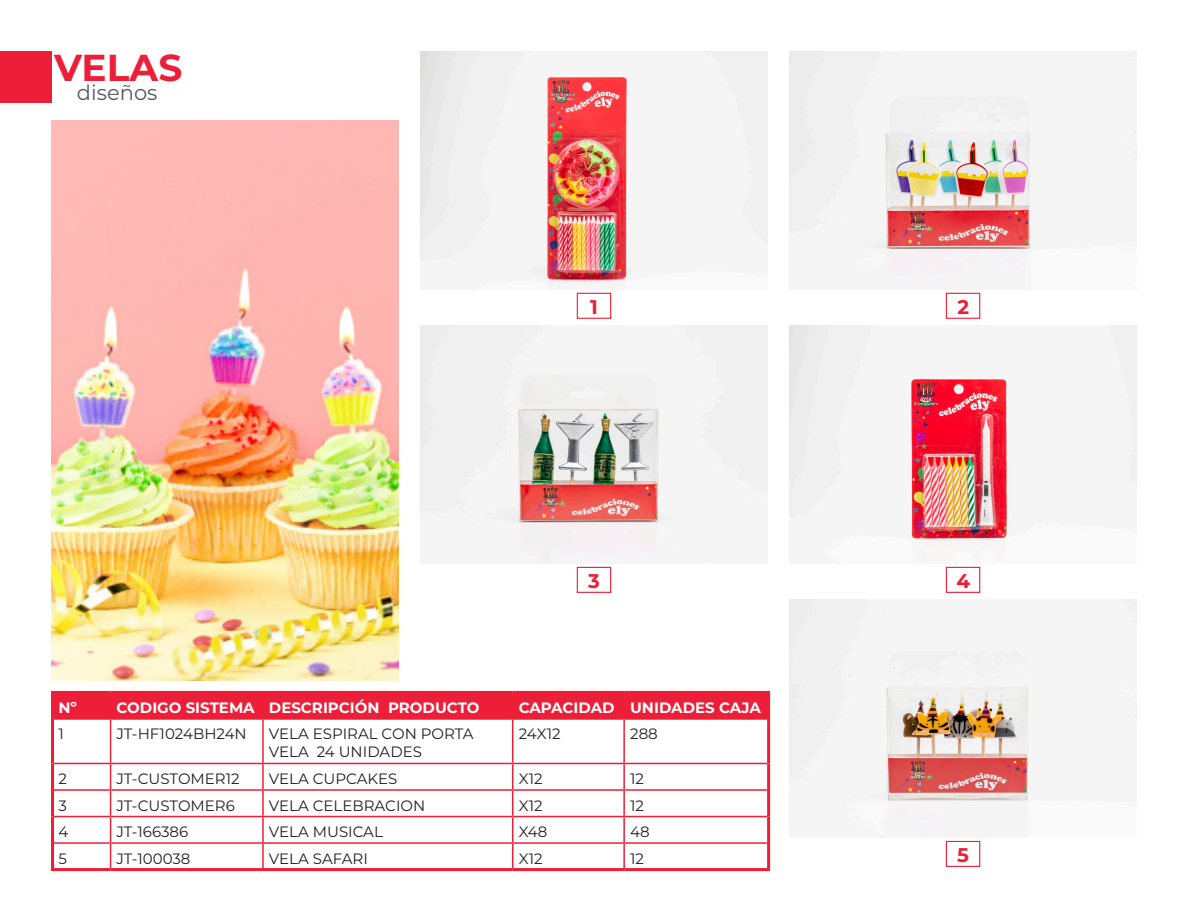
<style>
.page{position:relative;width:1188px;height:918px;background:#fff}
.page>*{position:absolute;margin:0;border:0;box-sizing:border-box;transform-origin:0 0}
.t1{font:700 37.5px "Montserrat";color:#ed1e37}
.t2{font:21px "Montserrat";color:#57585a}
.t3{font:700 19.8px "Montserrat";color:#ed1e37}
.t4{font:15px/18px "Montserrat";color:#231f20}
.t5{font:700 15px "Montserrat";color:#fff}
</style>
<div class="page">
<div style="left:54px;top:694px;width:713px;height:24px;background:#ed1e37"></div>
<hr style="left:623px;top:694px;width:2px;height:24px;background:#ed1e37">
<hr style="left:54px;top:718px;width:57px;height:2px;background:#ed1e37">
<hr style="left:111px;top:718px;width:152px;height:2px;background:#ed1e37">
<hr style="left:110px;top:720px;width:1px;height:43px;background:#ed1e37">
<hr style="left:263px;top:718px;width:250px;height:2px;background:#ed1e37">
<hr style="left:262px;top:720px;width:2px;height:43px;background:#ed1e37">
<hr style="left:513px;top:718px;width:111px;height:2px;background:#ed1e37">
<hr style="left:512px;top:720px;width:1px;height:43px;background:#ed1e37">
<hr style="left:624px;top:718px;width:143px;height:2px;background:#ed1e37">
<hr style="left:623px;top:720px;width:2px;height:43px;background:#ed1e37">
<hr style="left:54px;top:763px;width:57px;height:1px;background:#ed1e37">
<hr style="left:111px;top:763px;width:152px;height:1px;background:#ed1e37">
<hr style="left:263px;top:763px;width:250px;height:1px;background:#ed1e37">
<hr style="left:262px;top:764px;width:2px;height:25px;background:#ed1e37">
<hr style="left:513px;top:763px;width:111px;height:1px;background:#ed1e37">
<hr style="left:624px;top:763px;width:143px;height:1px;background:#ed1e37">
<hr style="left:623px;top:764px;width:2px;height:25px;background:#ed1e37">
<hr style="left:54px;top:789px;width:57px;height:2px;background:#ed1e37">
<hr style="left:111px;top:789px;width:152px;height:2px;background:#ed1e37">
<hr style="left:263px;top:789px;width:250px;height:2px;background:#ed1e37">
<hr style="left:262px;top:791px;width:2px;height:25px;background:#ed1e37">
<hr style="left:513px;top:789px;width:111px;height:2px;background:#ed1e37">
<hr style="left:624px;top:789px;width:143px;height:2px;background:#ed1e37">
<hr style="left:623px;top:791px;width:2px;height:25px;background:#ed1e37">
<hr style="left:54px;top:816px;width:57px;height:1px;background:#ed1e37">
<hr style="left:111px;top:816px;width:152px;height:1px;background:#ed1e37">
<hr style="left:263px;top:816px;width:250px;height:1px;background:#ed1e37">
<hr style="left:262px;top:817px;width:2px;height:25px;background:#ed1e37">
<hr style="left:513px;top:816px;width:111px;height:1px;background:#ed1e37">
<hr style="left:624px;top:816px;width:143px;height:1px;background:#ed1e37">
<hr style="left:623px;top:817px;width:2px;height:25px;background:#ed1e37">
<hr style="left:54px;top:842px;width:57px;height:2px;background:#ed1e37">
<hr style="left:111px;top:842px;width:152px;height:2px;background:#ed1e37">
<svg style="left:110px;top:764px;width:1px;height:104px"></svg>
<hr style="left:263px;top:842px;width:250px;height:2px;background:#ed1e37">
<hr style="left:262px;top:844px;width:2px;height:24px;background:#ed1e37">
<hr style="left:513px;top:842px;width:111px;height:2px;background:#ed1e37">
<svg style="left:512px;top:764px;width:1px;height:104px"></svg>
<hr style="left:624px;top:842px;width:143px;height:2px;background:#ed1e37">
<hr style="left:623px;top:844px;width:2px;height:24px;background:#ed1e37">
<hr style="left:51px;top:691px;width:60px;height:3px;background:#ed1e37">
<hr style="left:51px;top:694px;width:3px;height:25px;background:#ed1e37">
<hr style="left:111px;top:691px;width:152px;height:3px;background:#ed1e37">
<hr style="left:263px;top:691px;width:250px;height:3px;background:#ed1e37">
<hr style="left:513px;top:691px;width:111px;height:3px;background:#ed1e37">
<hr style="left:624px;top:691px;width:146px;height:3px;background:#ed1e37">
<hr style="left:767px;top:694px;width:3px;height:25px;background:#ed1e37">
<hr style="left:51px;top:719px;width:3px;height:44px;background:#ed1e37">
<hr style="left:767px;top:719px;width:3px;height:44px;background:#ed1e37">
<hr style="left:51px;top:763px;width:3px;height:27px;background:#ed1e37">
<hr style="left:767px;top:763px;width:3px;height:27px;background:#ed1e37">
<hr style="left:51px;top:790px;width:3px;height:27px;background:#ed1e37">
<hr style="left:767px;top:790px;width:3px;height:27px;background:#ed1e37">
<hr style="left:51px;top:817px;width:3px;height:26px;background:#ed1e37">
<hr style="left:767px;top:817px;width:3px;height:26px;background:#ed1e37">
<hr style="left:51px;top:843px;width:3px;height:25px;background:#ed1e37">
<hr style="left:767px;top:843px;width:3px;height:25px;background:#ed1e37">
<hr style="left:51px;top:868px;width:60px;height:3px;background:#ed1e37">
<hr style="left:111px;top:868px;width:152px;height:3px;background:#ed1e37">
<hr style="left:263px;top:868px;width:250px;height:3px;background:#ed1e37">
<hr style="left:513px;top:868px;width:111px;height:3px;background:#ed1e37">
<hr style="left:624px;top:868px;width:146px;height:3px;background:#ed1e37">
<img style="left:51px;top:120px;width:348px;height:561px">
<img style="left:420px;top:51px;width:348px;height:238px">
<img style="left:789px;top:51px;width:348px;height:238px">
<div style="left:577px;top:293px;width:34px;height:26px;border:1px solid #ed1e37"></div>
<div style="left:946px;top:293px;width:34px;height:26px;border:1px solid #ed1e37"></div>
<img style="left:420px;top:325px;width:348px;height:238px">
<img style="left:789px;top:325px;width:348px;height:238px">
<div style="left:577px;top:567px;width:34px;height:26px;border:1px solid #ed1e37"></div>
<div style="left:946px;top:567px;width:34px;height:26px;border:1px solid #ed1e37"></div>
<img style="left:789px;top:599px;width:348px;height:238px">
<div style="left:946px;top:841px;width:34px;height:26px;border:1px solid #ed1e37"></div>
<div style="left:0;top:51px;width:51px;height:51px;background:#ed1e37"></div>
<p class="t1" style="left:54px;top:41px;width:130px">VELAS</p>
<p class="t2" style="left:77px;top:78px;width:82px">diseños</p>
<p class="t3" style="left:590px;top:293px;width:9px">1</p>
<p class="t3" style="left:957px;top:293px;width:13px">2</p>
<p class="t3" style="left:588px;top:567px;width:13px">3</p>
<p class="t3" style="left:956px;top:567px;width:15px">4</p>
<p class="t5" style="left:59px;top:697px;width:20px">Nº</p>
<p class="t5" style="left:117px;top:697px;width:140px">CODIGO SISTEMA</p>
<p class="t5" style="left:269px;top:697px;width:212px">DESCRIPCIÓN PRODUCTO</p>
<p class="t5" style="left:519px;top:697px;width:97px">CAPACIDAD</p>
<p class="t5" style="left:630px;top:697px;width:132px">UNIDADES CAJA</p>
<p class="t4" style="left:59px;top:725px;width:7px">1</p>
<p class="t4" style="left:117px;top:725px;width:132px">JT-HF1024BH24N</p>
<p class="t4" style="left:269px;top:725px;width:206px">VELA ESPIRAL CON PORTA<br>VELA 24 UNIDADES</p>
<p class="t4" style="left:519px;top:725px;width:43px">24X12</p>
<p class="t4" style="left:630px;top:725px;width:29px">288</p>
<p class="t4" style="left:59px;top:769px;width:10px">2</p>
<p class="t4" style="left:117px;top:769px;width:125px">JT-CUSTOMER12</p>
<p class="t4" style="left:269px;top:769px;width:130px">VELA CUPCAKES</p>
<p class="t4" style="left:519px;top:769px;width:25px">X12</p>
<p class="t4" style="left:630px;top:769px;width:15px">12</p>
<p class="t4" style="left:59px;top:796px;width:10px">3</p>
<p class="t4" style="left:117px;top:796px;width:120px">JT-CUSTOMER6</p>
<p class="t4" style="left:269px;top:796px;width:158px">VELA CELEBRACION</p>
<p class="t4" style="left:519px;top:796px;width:25px">X12</p>
<p class="t4" style="left:630px;top:796px;width:15px">12</p>
<p class="t4" style="left:59px;top:822px;width:11px">4</p>
<p class="t4" style="left:117px;top:822px;width:73px">JT-166386</p>
<p class="t4" style="left:269px;top:822px;width:115px">VELA MUSICAL</p>
<p class="t4" style="left:519px;top:822px;width:30px">X48</p>
<p class="t4" style="left:630px;top:822px;width:21px">48</p>
<p class="t4" style="left:59px;top:849px;width:10px">5</p>
<p class="t4" style="left:117px;top:849px;width:75px">JT-100038</p>
<p class="t4" style="left:269px;top:849px;width:100px">VELA SAFARI</p>
<p class="t4" style="left:519px;top:849px;width:25px">X12</p>
<p class="t4" style="left:630px;top:849px;width:15px">12</p>
<p class="t3" style="left:957px;top:841px;width:13px">5</p>
</div>
